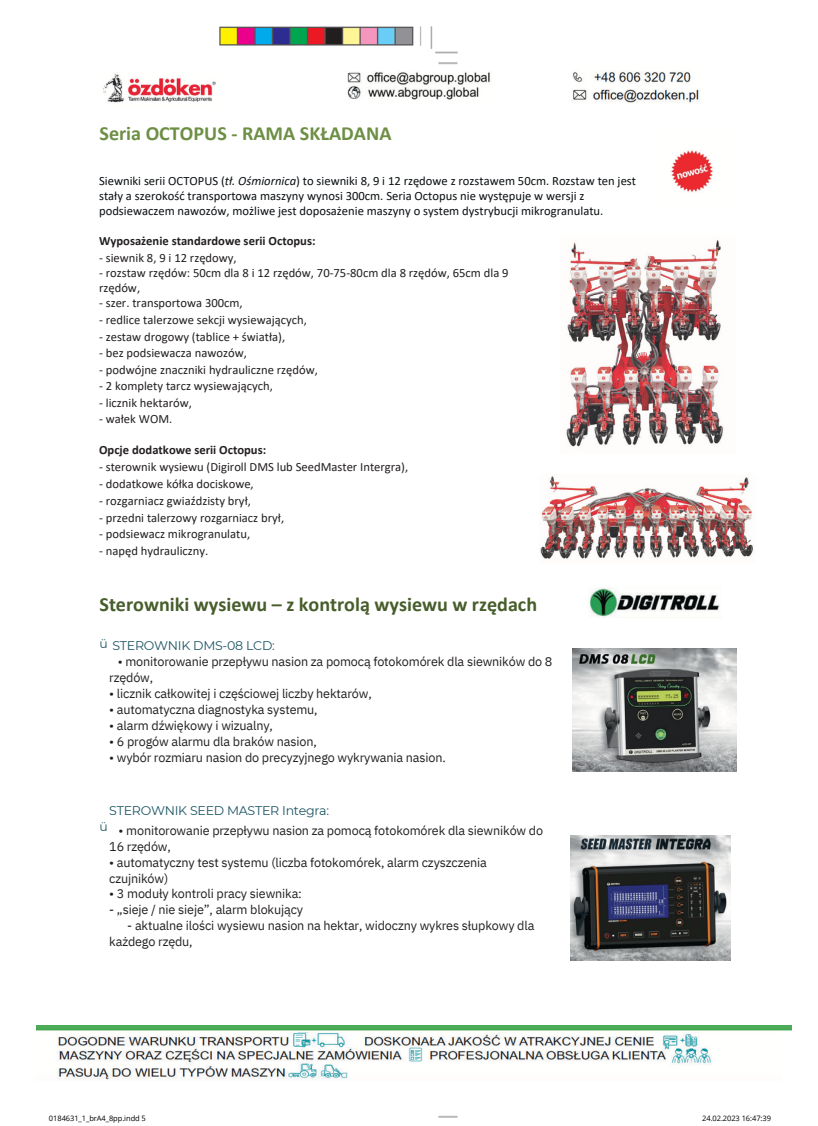
<style>
.page{position:relative;width:818px;height:1126px;background:#fff}
.page>*{position:absolute;margin:0;border:0;box-sizing:border-box;transform-origin:0 0}
.t1{font:700 20.12px "Calibri";color:#475d2b}
.t2{font:700 20.12px "Calibri";color:#6d8f45}
.t3{font:12.62px/16px "IBM Plex Sans";letter-spacing:-.01em;color:#231f20}
.t4{font:12.62px/15px "Calibri";color:#231f20}
.t5{font:12.62px/15px "Calibri";color:#0a1012}
.t6{font:700 12.62px "Calibri";color:#231f20}
.t7{font:12.62px "Montserrat";letter-spacing:-.02em;color:#1d5664}
.t8{font:12.38px "Montserrat";color:#1d5664}
.t9{font:7.5px "Open Sans";letter-spacing:-.01em;color:#000}
.s1{font-style:italic}
</style>
<div class="page">
<img style="left:573px;top:71px;width:127px;height:32px">
<img style="left:464px;top:72px;width:26px;height:25px">
<img style="left:464px;top:1032px;width:247px;height:32px">
<img style="left:566px;top:240px;width:158px;height:207px">
<img style="left:671px;top:150px;width:42px;height:43px">
<img style="left:540px;top:476px;width:213px;height:83px">
<img style="left:572px;top:648px;width:164px;height:123px">
<img style="left:590px;top:588px;width:131px;height:30px">
<img style="left:570px;top:836px;width:160px;height:125px">
<div style="left:36px;top:1025px;width:755px;height:7px;background:#4bab56"></div>
<img style="left:464px;top:1030px;width:327px;height:2px">
<img style="left:36px;top:26px;width:428px;height:1092px">
<p class="t2" style="left:99px;top:125px;width:293px">Seria OCTOPUS - RAMA SKŁADANA</p>
<p class="t5" style="left:99px;top:174px;width:538px">Siewniki serii OCTOPUS (<span class="s1">tł. Ośmiornica</span>) to siewniki 8, 9 i 12 rzędowe z rozstawem 50cm. Rozstaw ten jest stały a szerokość transportowa maszyny wynosi 300cm. Seria Octopus nie występuje w wersji z podsiewaczem nawozów, możliwe jest doposażenie maszyny o system dystrybucji mikrogranulatu.</p>
<p class="t6" style="left:99px;top:235px;width:218px">Wyposażenie standardowe serii Octopus:</p>
<p class="t4" style="left:99px;top:252px;width:139px">- siewnik 8, 9 i 12 rzędowy,</p>
<p class="t4" style="left:99px;top:267px;width:411px">- rozstaw rzędów: 50cm dla 8 i 12 rzędów, 70-75-80cm dla 8 rzędów, 65cm dla 9 rzędów,</p>
<p class="t4" style="left:99px;top:297px;width:145px">- szer. transportowa 300cm,</p>
<p class="t4" style="left:99px;top:314px;width:209px">- redlice talerzowe sekcji wysiewających,</p>
<p class="t4" style="left:99px;top:330px;width:187px">- zestaw drogowy (tablice + światła),</p>
<p class="t4" style="left:99px;top:346px;width:149px">- bez podsiewacza nawozów,</p>
<p class="t4" style="left:99px;top:363px;width:220px">- podwójne znaczniki hydrauliczne rzędów,</p>
<p class="t4" style="left:99px;top:379px;width:175px">- 2 komplety tarcz wysiewających,</p>
<p class="t4" style="left:99px;top:396px;width:94px">- licznik hektarów,</p>
<p class="t4" style="left:99px;top:412px;width:75px">- wałek WOM.</p>
<h3 class="t6" style="left:99px;top:444px;width:169px">Opcje dodatkowe serii Octopus:</h3>
<h3 class="t4" style="left:99px;top:461px;width:310px">- sterownik wysiewu (Digiroll DMS lub SeedMaster Intergra),</h3>
<h3 class="t4" style="left:99px;top:478px;width:156px">- dodatkowe kółka dociskowe,</h3>
<h3 class="t4" style="left:99px;top:494px;width:153px">- rozgarniacz gwiaździsty brył,</h3>
<h3 class="t4" style="left:99px;top:511px;width:186px">- przedni talerzowy rozgarniacz brył,</h3>
<h3 class="t4" style="left:99px;top:527px;width:153px">- podsiewacz mikrogranulatu,</h3>
<h3 class="t4" style="left:99px;top:544px;width:111px">- napęd hydrauliczny.</h3>
<p class="t1" style="left:99px;top:596px;width:439px">Sterowniki wysiewu – z kontrolą wysiewu w rzędach</p>
<h3 class="t8" style="left:99px;top:636px;width:10px">ü</h3>
<p class="t7" style="left:112px;top:637px;width:164px">STEROWNIK DMS-08 LCD:</p>
<p class="t3" style="left:109px;top:653px;width:444px;text-indent:9px">• monitorowanie przepływu nasion za pomocą fotokomórek dla siewników do 8 rzędów,</p>
<p class="t3" style="left:109px;top:685px;width:264px">• licznik całkowitej i częściowej liczby hektarów,</p>
<p class="t3" style="left:109px;top:701px;width:210px">• automatyczna diagnostyka systemu,</p>
<p class="t3" style="left:109px;top:717px;width:165px">• alarm dźwiękowy i wizualny,</p>
<p class="t3" style="left:109px;top:733px;width:209px">• 6 progów alarmu dla braków nasion,</p>
<p class="t3" style="left:109px;top:749px;width:338px">• wybór rozmiaru nasion do precyzyjnego wykrywania nasion.</p>
<h1 class="t7" style="left:109px;top:803px;width:221px">STEROWNIK SEED MASTER Integra:</h1>
<h1 class="t3" style="left:109px;top:822px;width:435px;text-indent:9px">• monitorowanie przepływu nasion za pomocą fotokomórek dla siewników do<br>16 rzędów,</h1>
<h1 class="t3" style="left:109px;top:854px;width:379px">• automatyczny test systemu (liczba fotokomórek, alarm czyszczenia czujników)</h1>
<h1 class="t3" style="left:109px;top:886px;width:194px">• 3 moduły kontroli pracy siewnika:</h1>
<h1 class="t3" style="left:109px;top:902px;width:195px">- „sieje / nie sieje”, alarm blokujący</h1>
<h1 class="t3" style="left:109px;top:918px;width:426px;text-indent:18px">- aktualne ilości wysiewu nasion na hektar, widoczny wykres słupkowy dla każdego rzędu,</h1>
<p class="t8" style="left:99px;top:819px;width:10px">ü</p>
<h3 class="t9" style="left:49px;top:1112px;width:98px">0184631_1_brA4_8pp.indd 5</h3>
<p class="t9" style="left:702px;top:1112px;width:70px">24.02.2023 16:47:39</p>
</div>
